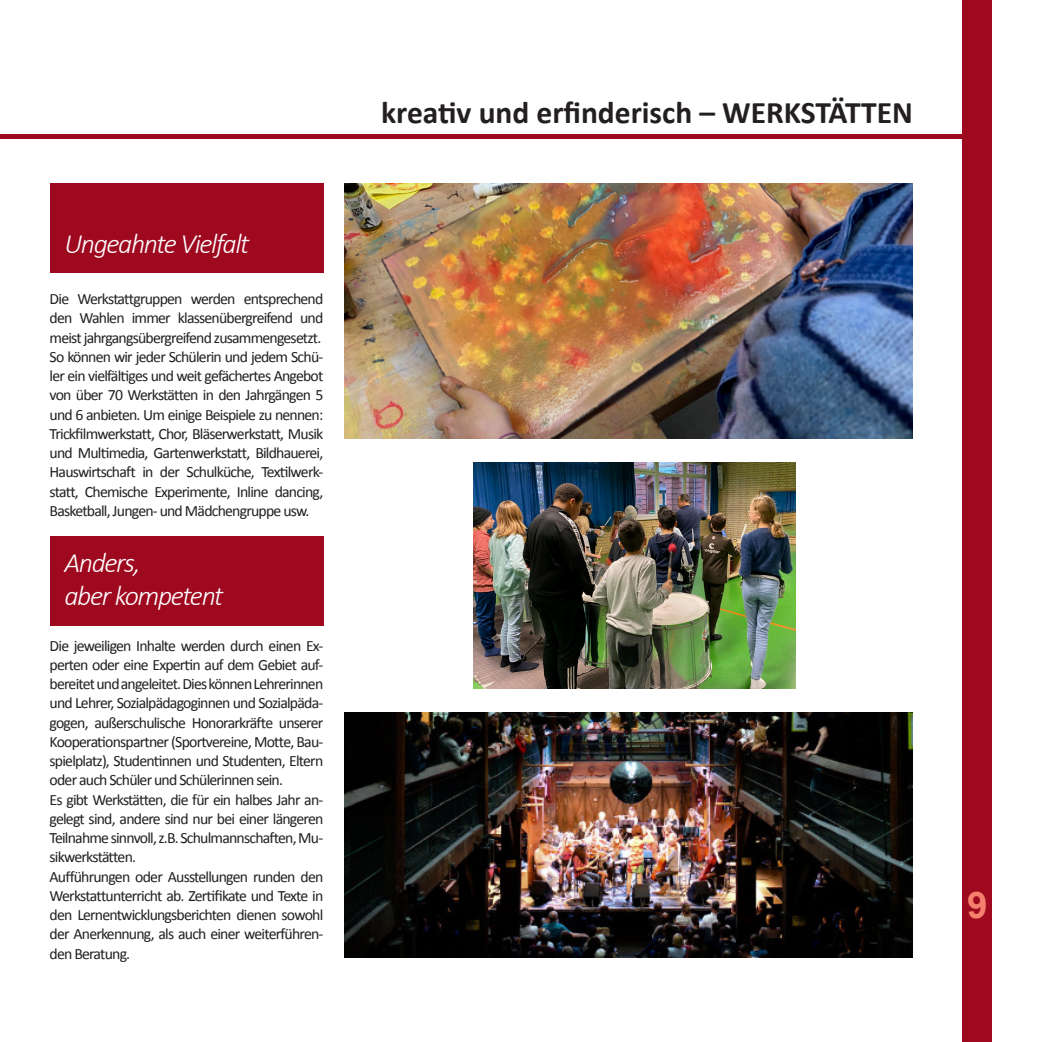
<style>
.page{position:relative;width:1042px;height:1042px;background:#fff}
.page>*{position:absolute;margin:0;border:0;box-sizing:border-box;transform-origin:0 0}
.t1{font:700 36.75px "Arial";color:#f4806d}
.t2{font:700 31.5px "Calibri";color:#231f20}
.t3{font:italic 300 28px "Calibri";letter-spacing:-.05em;color:#fff}
.t4{font:15.75px/19.2px "Calibri";letter-spacing:-.05em;color:#231f20;text-align:justify}
</style>
<div class="page">
<img style="left:473px;top:463px;width:322px;height:225px">
<div style="left:962px;top:0;width:30px;height:1042px;background:#9f0920"></div>
<div style="left:50px;top:184px;width:273px;height:89px;background:#9f0920"></div>
<div style="left:50px;top:536px;width:273px;height:89px;background:#9f0920"></div>
<img style="left:344px;top:184px;width:569px;height:255px">
<img style="left:344px;top:712px;width:568px;height:245px">
<div style="left:0;top:134px;width:972px;height:5px;background:#9f0920"></div>
<p class="t3" style="left:64px;top:226px;width:186px">Ungeahnte Vielfalt</p>
<p class="t4" style="left:50px;top:289px;width:275px">Die Werkstattgruppen werden entsprechend den Wahlen immer klassenübergreifend und meist jahrgangsübergreifend zusammengesetzt.</p>
<p class="t4" style="left:50px;top:346px;width:275px">So können wir jeder Schülerin und jedem Schü&shy;ler ein vielfältiges und weit gefächertes Angebot von über 70 Werkstätten in den Jahrgängen 5 und 6 anbieten. Um einige Beispiele zu nennen:<br>Trickfilmwerkstatt, Chor, Bläserwerkstatt, Musik und Multimedia, Gartenwerkstatt, Bildhauerei, Hauswirtschaft in der Schulküche, Textilwerk&shy;statt, Chemische Experimente, Inline dancing, Basketball, Jungen- und Mädchengruppe usw.</p>
<p class="t3" style="left:64px;top:545px;width:78px">Anders,</p>
<p class="t3" style="left:64px;top:579px;width:160px">aber kompetent</p>
<p class="t4" style="left:50px;top:635px;width:275px">Die jeweiligen Inhalte werden durch einen Ex&shy;perten oder eine Expertin auf dem Gebiet auf&shy;bereitet und angeleitet. Dies können Lehrerinnen und Lehrer, Sozialpädagoginnen und Sozialpäda&shy;gogen, außerschulische Honorarkräfte unserer Kooperationspartner (Sportvereine, Motte, Bau&shy;spielplatz), Studentinnen und Studenten, Eltern oder auch Schüler und Schülerinnen sein.</p>
<p class="t4" style="left:50px;top:789px;width:275px">Es gibt Werkstätten, die für ein halbes Jahr an&shy;gelegt sind, andere sind nur bei einer längeren Teilnahme sinnvoll, z.B. Schulmannschaften, Mu&shy;sikwerkstätten.</p>
<p class="t4" style="left:50px;top:866px;width:275px">Aufführungen oder Ausstellungen runden den Werkstattunterricht ab. Zertifikate und Texte in den Lernentwicklungsberichten dienen sowohl der Anerkennung, als auch einer weiterführen&shy;den Beratung.</p>
<p class="t2" style="left:381px;top:91px;width:533px">kreativ und erfinderisch – WERKSTÄTTEN</p>
<p class="t1" style="left:967px;top:881px;width:22px">9</p>
</div>
